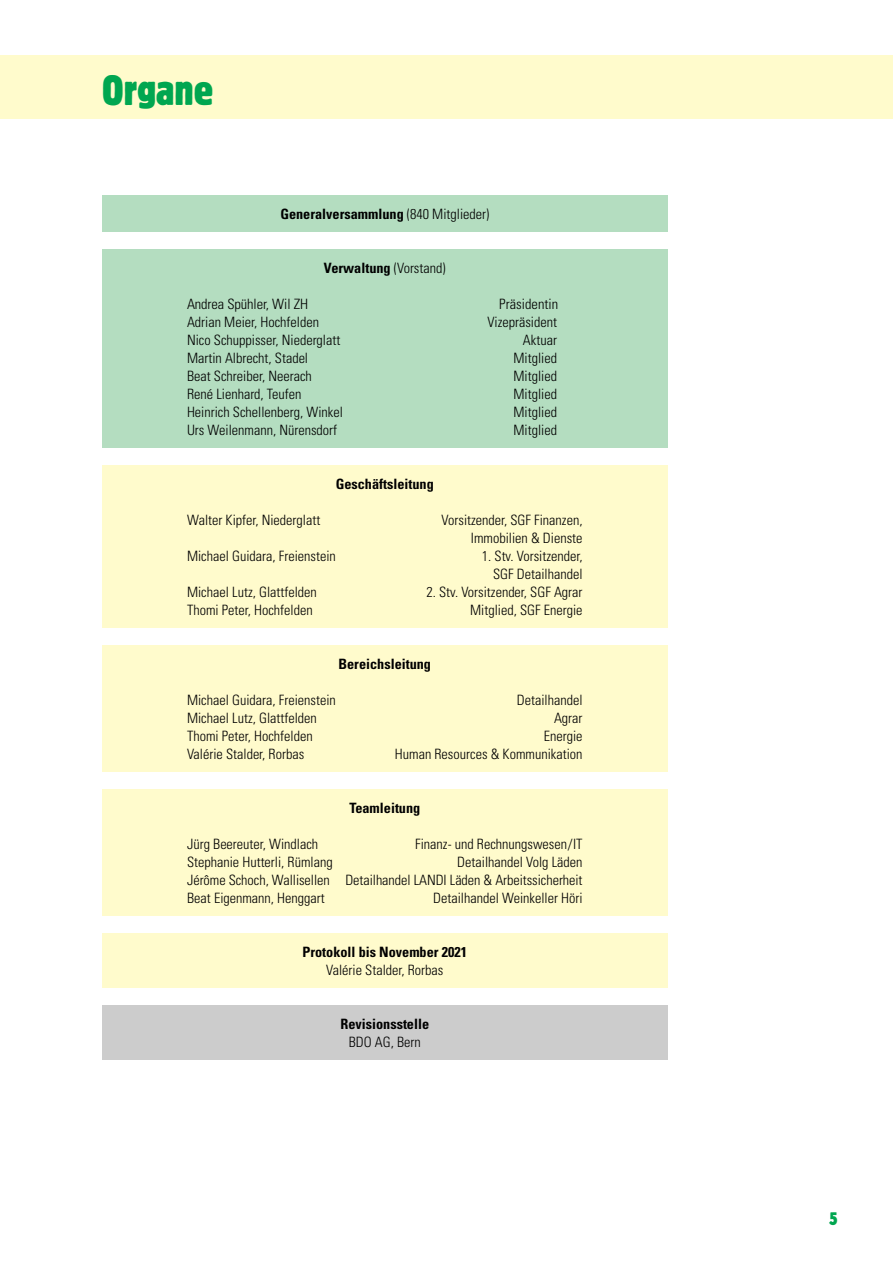
<style>
.page{position:relative;width:893px;height:1263px;background:#fff}
.page>*{position:absolute;margin:0;border:0;box-sizing:border-box;transform-origin:0 0}
.t1{font:condensed 42px "Block Pro";color:#00a650}
.t2{font:condensed 18px "Block Pro";color:#00a650}
.t3{font:300 condensed 14.25px/18px "Univers LT Std";color:#000;text-align:right}
.t4{font:700 condensed 14.25px "Univers LT Std";color:#000}
.s1{font-weight:300}
</style>
<div class="page">
<div style="left:0;top:55px;width:893px;height:64px;background:#fffbcc"></div>
<div style="left:102px;top:196px;width:566px;height:36px;background:#b4ddc0"></div>
<div style="left:102px;top:250px;width:566px;height:198px;background:#b4ddc0"></div>
<div style="left:102px;top:466px;width:566px;height:162px;background:#fffbcc"></div>
<div style="left:102px;top:646px;width:566px;height:126px;background:#fffbcc"></div>
<div style="left:102px;top:934px;width:566px;height:54px;background:#fffbcc"></div>
<div style="left:102px;top:790px;width:566px;height:126px;background:#fffbcc"></div>
<div style="left:102px;top:1006px;width:566px;height:54px;background:#ccc"></div>
<h1 class="t1" style="left:102px;top:63px;width:113px">Organe</h1>
<p class="t4" style="left:280px;top:205px;width:210px">Generalversammlung <span class="s1">(840 Mitglieder)</span></p>
<p class="t4" style="left:324px;top:259px;width:123px">Verwaltung <span class="s1">(Vorstand)</span></p>
<p class="t3" style="left:187px;top:295px;width:122px">Andrea Spühler, Wil ZH</p>
<p class="t3" style="left:499px;top:295px;width:60px">Präsidentin</p>
<p class="t3" style="left:187px;top:313px;width:133px">Adrian Meier, Hochfelden</p>
<p class="t3" style="left:487px;top:313px;width:71px">Vizepräsident</p>
<p class="t3" style="left:187px;top:331px;width:155px">Nico Schuppisser, Niederglatt</p>
<p class="t3" style="left:523px;top:331px;width:36px">Aktuar</p>
<p class="t3" style="left:187px;top:349px;width:123px">Martin Albrecht, Stadel</p>
<p class="t3" style="left:513px;top:349px;width:45px">Mitglied</p>
<p class="t3" style="left:187px;top:367px;width:126px">Beat Schreiber, Neerach</p>
<p class="t3" style="left:513px;top:367px;width:45px">Mitglied</p>
<p class="t3" style="left:187px;top:385px;width:116px">René Lienhard, Teufen</p>
<p class="t3" style="left:513px;top:385px;width:45px">Mitglied</p>
<p class="t3" style="left:187px;top:403px;width:157px">Heinrich Schellenberg, Winkel</p>
<p class="t3" style="left:513px;top:403px;width:45px">Mitglied</p>
<p class="t3" style="left:187px;top:421px;width:152px">Urs Weilenmann, Nürensdorf</p>
<p class="t3" style="left:513px;top:421px;width:45px">Mitglied</p>
<p class="t4" style="left:336px;top:475px;width:100px">Geschäftsleitung</p>
<p class="t3" style="left:187px;top:511px;width:135px">Walter Kipfer, Niederglatt</p>
<p class="t3" style="left:442px;top:511px;width:142px">Vorsitzender, SGF Finanzen,<br>Immobilien &amp; Dienste</p>
<p class="t3" style="left:187px;top:547px;width:150px">Michael Guidara, Freienstein</p>
<p class="t3" style="left:482px;top:547px;width:102px">1. Stv. Vorsitzender,<br>SGF Detailhandel</p>
<p class="t3" style="left:187px;top:583px;width:131px">Michael Lutz, Glattfelden</p>
<p class="t3" style="left:426px;top:583px;width:158px">2. Stv. Vorsitzender, SGF Agrar</p>
<p class="t3" style="left:187px;top:601px;width:127px">Thomi Peter, Hochfelden</p>
<p class="t3" style="left:470px;top:601px;width:114px">Mitglied, SGF Energie</p>
<p class="t4" style="left:338px;top:655px;width:94px">Bereichsleitung</p>
<p class="t3" style="left:187px;top:691px;width:150px">Michael Guidara, Freienstein</p>
<p class="t3" style="left:517px;top:691px;width:67px">Detailhandel</p>
<p class="t3" style="left:187px;top:709px;width:131px">Michael Lutz, Glattfelden</p>
<p class="t3" style="left:554px;top:709px;width:30px">Agrar</p>
<p class="t3" style="left:187px;top:727px;width:127px">Thomi Peter, Hochfelden</p>
<p class="t3" style="left:544px;top:727px;width:40px">Energie</p>
<p class="t3" style="left:187px;top:745px;width:119px">Valérie Stalder, Rorbas</p>
<p class="t3" style="left:395px;top:745px;width:189px">Human Resources &amp; Kommunikation</p>
<p class="t4" style="left:349px;top:799px;width:72px">Teamleitung</p>
<p class="t3" style="left:187px;top:835px;width:133px">Jürg Beereuter, Windlach</p>
<p class="t3" style="left:415px;top:835px;width:169px">Finanz- und Rechnungswesen/IT</p>
<p class="t3" style="left:187px;top:853px;width:147px">Stephanie Hutterli, Rümlang</p>
<p class="t3" style="left:187px;top:853px;width:397px;text-align:justify;text-indent:270px">Detailhandel Volg Läden Jérôme Schoch, Wallisellen Detailhandel LANDI Läden &amp; Arbeitssicherheit Beat Eigenmann, Henggart</p>
<p class="t3" style="left:433px;top:889px;width:151px">Detailhandel Weinkeller Höri</p>
<p class="t4" style="left:302px;top:943px;width:166px">Protokoll bis November 2021</p>
<p class="t3" style="left:326px;top:961px;width:119px">Valérie Stalder, Rorbas</p>
<p class="t4" style="left:340px;top:1015px;width:90px">Revisionsstelle</p>
<p class="t3" style="left:349px;top:1033px;width:74px">BDO AG, Bern</p>
<p class="t2" style="left:829px;top:1207px;width:10px">5</p>
</div>
